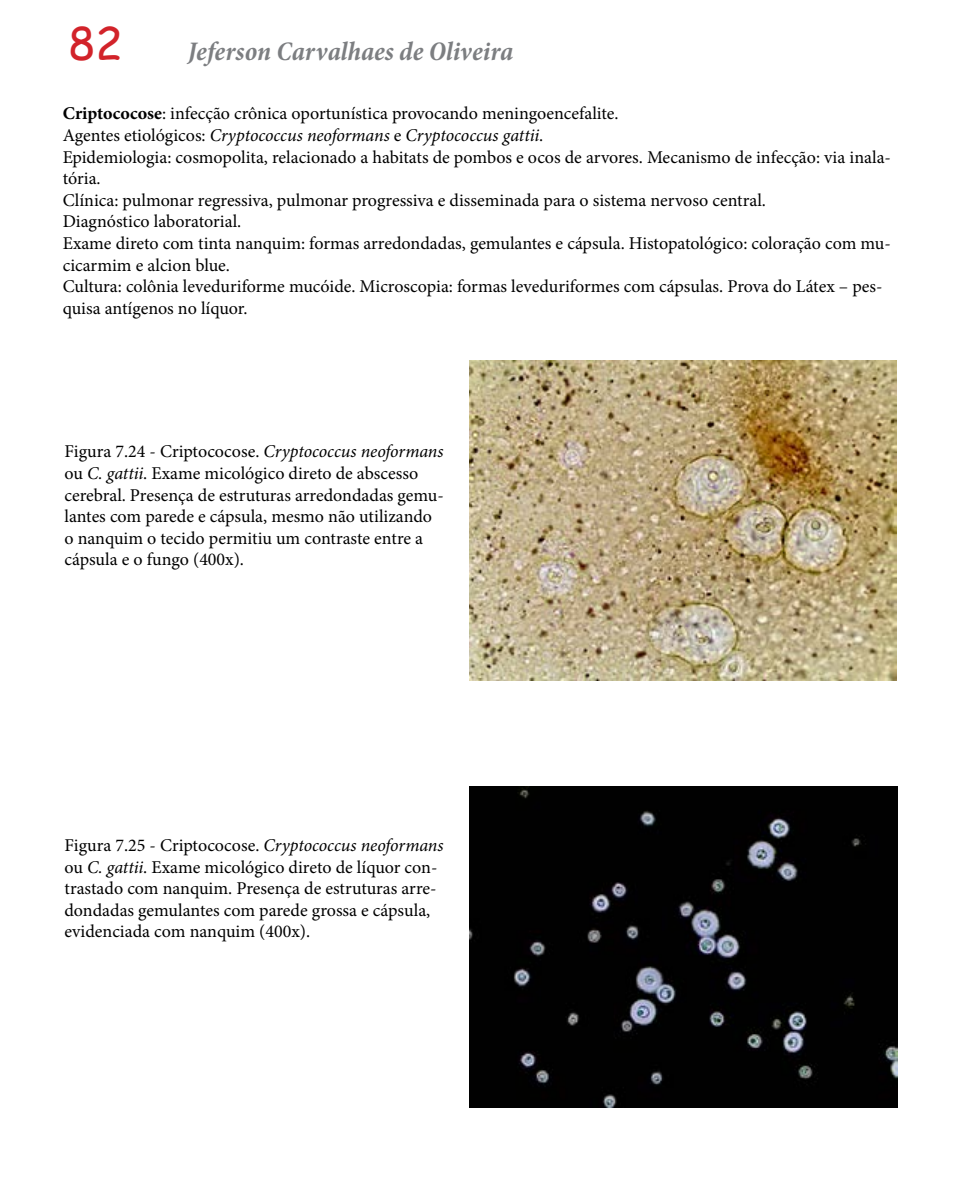
<style>
.page{position:relative;width:978px;height:1191px;background:#fff}
.page>*{position:absolute;margin:0;border:0;box-sizing:border-box;transform-origin:0 0}
.t1{font:45px "Comic Sans MS";color:#d2232a}
.t2{font:italic 700 condensed 27px "Minion Pro";color:#7c7e81}
.t3{font:18px/21.6px "Minion Pro";color:#000}
.s1{font-weight:700}
.s2{font-style:italic}
</style>
<div class="page">
<img style="left:470px;top:360px;width:426px;height:320px">
<img style="left:470px;top:787px;width:427px;height:320px">
<h1 class="t1" style="left:68px;top:11px;width:56px">82</h1>
<h2 class="t2" style="left:188px;top:33px;width:327px">Jeferson Carvalhaes de Oliveira</h2>
<p class="t3" style="left:63px;top:103px;width:830px"><span class="s1">Criptococose</span>: infecção crônica oportunística provocando meningoencefalite.<br>Agentes etiológicos: <span class="s2">Cryptococcus neoformans</span> e <span class="s2">Cryptococcus gattii</span>.<br>Epidemiologia: cosmopolita, relacionado a habitats de pombos e ocos de arvores. Mecanismo de infecção: via inala&shy;tória.<br>Clínica: pulmonar regressiva, pulmonar progressiva e disseminada para o sistema nervoso central.<br>Diagnóstico laboratorial.<br>Exame direto com tinta nanquim: formas arredondadas, gemulantes e cápsula. Histopatológico: coloração com mu&shy;cicarmim e alcion blue.<br>Cultura: colônia leveduriforme mucóide. Microscopia: formas leveduriformes com cápsulas. Prova do Látex – pes&shy;quisa antígenos no líquor.</p>
<p class="t3" style="left:64px;top:441px;width:381px">Figura 7.24 - Criptococose. <span class="s2">Cryptococcus neoformans </span>ou <span class="s2">C. gattii</span>. Exame micológico direto de abscesso cerebral. Presença de estruturas arredondadas gemu&shy;lantes com parede e cápsula, mesmo não utilizando o nanquim o tecido permitiu um contraste entre a cápsula e o fungo (400x).</p>
<p class="t3" style="left:64px;top:834px;width:381px">Figura 7.25 - Criptococose. <span class="s2">Cryptococcus neoformans </span>ou <span class="s2">C. gattii</span>. Exame micológico direto de líquor con&shy;trastado com nanquim. Presença de estruturas arre&shy;dondadas gemulantes com parede grossa e cápsula, evidenciada com nanquim (400x).</p>
</div>
